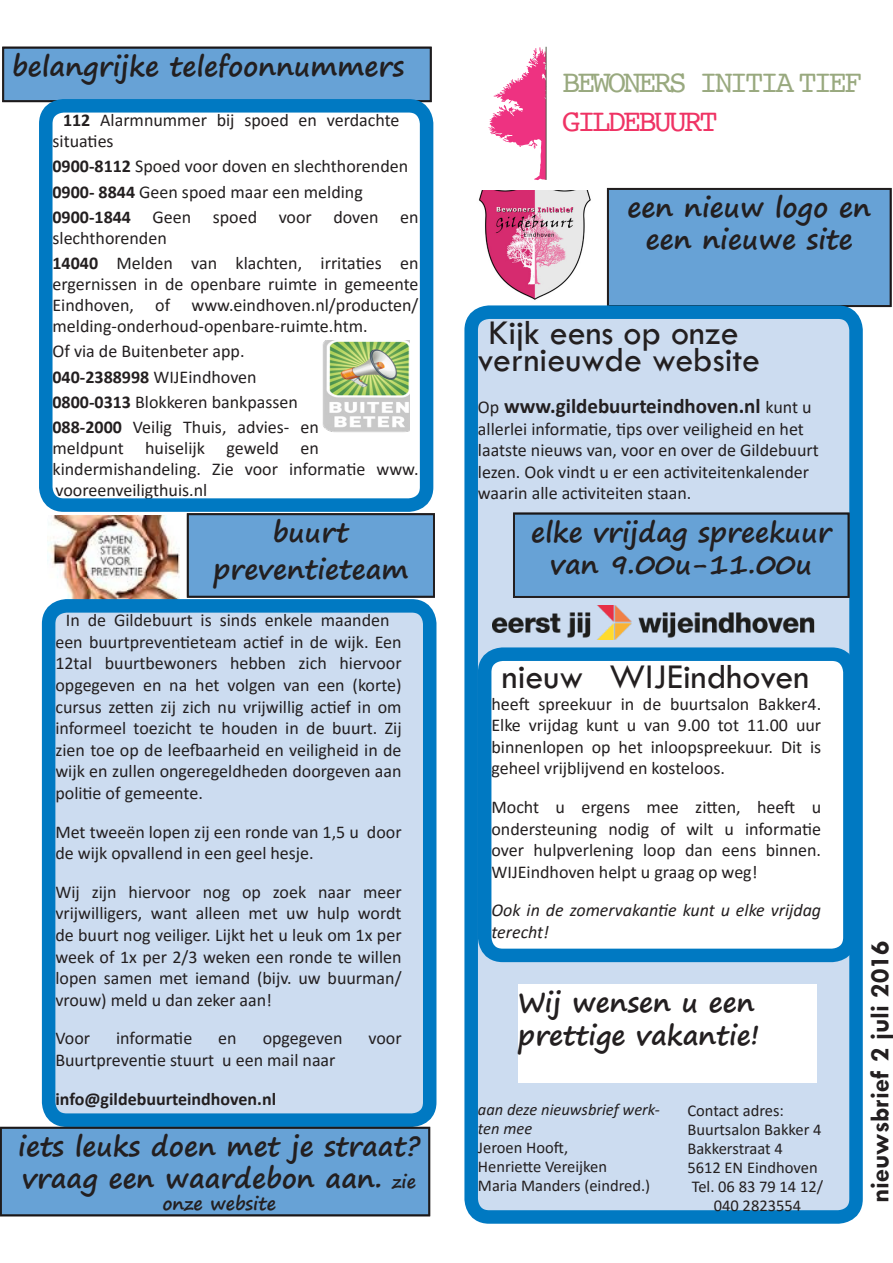
<style>
.page{position:relative;width:893px;height:1263px;background:#fff}
.page>*{position:absolute;margin:0;border:0;box-sizing:border-box;transform-origin:0 0}
.t1{font:36px/27px "Tw Cen";color:#231f20}
.t2{font:31.65px "Courier";letter-spacing:-.1em;color:#99a97f}
.t3{font:31.65px "Courier";letter-spacing:-.1em;color:#ef3364}
.t4{font:700 27px/32.4px "Segoe Print";color:#231f20;text-align:center}
.t5{font:700 27px "Tw Cen";color:#231f20}
.t6{font:700 21px "Calibri";color:#231f20}
.t7{font:18px/21.6px "Calibri";color:#231f20}
.t8{font:italic 18px/21.6px "Calibri";color:#231f20}
.t9{font:700 18px "Calibri";color:#231f20}
.t10{font:700 18px "Segoe Print";color:#231f20}
.t11{font:16.5px/18.9px "Calibri";color:#231f20}
.t12{font:italic 16.5px/19px "Calibri";color:#231f20}
.s1{font-weight:700}
.s2{font-size:18px}
.s3{font-weight:400;font-size:18px}
</style>
<div class="page">
<div style="left:2px;top:46px;width:430px;height:56px;background:#67a2d6"></div>
<div style="left:4px;top:48px;width:426px;height:53px;border:1px solid #231f20"></div>
<div style="left:607px;top:188px;width:285px;height:119px;background:#67a2d6"></div>
<div style="left:608px;top:189px;width:282px;height:117px;border:1px solid #231f20"></div>
<img style="left:478px;top:191px;width:113px;height:109px">
<img style="left:322px;top:340px;width:87px;height:92px">
<div style="left:471px;top:312px;width:385px;height:905px;background:#ccdcf0;border-radius:18px"></div>
<div style="left:464px;top:305px;width:399px;height:919px;border:14px solid #0079c2;border-radius:18px"></div>
<div style="left:485px;top:654px;width:365px;height:301px;background:#fff;border-radius:18px"></div>
<div style="left:478px;top:647px;width:379px;height:315px;border:14px solid #0079c2;border-radius:18px"></div>
<svg style="left:488px;top:47px;width:58px;height:133px"></svg>
<hr style="left:546px;top:47px;width:1px;height:133px;background:#525a4a">
<div style="left:513px;top:513px;width:336px;height:85px;background:#67a2d6"></div>
<div style="left:514px;top:514px;width:334px;height:83px;border:1px solid #231f20"></div>
<div style="left:39px;top:99px;width:394px;height:413px;border:14px solid #0079c2;border-radius:18px"></div>
<img style="left:47px;top:515px;width:132px;height:84px">
<div style="left:49px;top:606px;width:381px;height:514px;background:#ccdcf0;border-radius:18px"></div>
<div style="left:42px;top:599px;width:394px;height:528px;border:14px solid #0079c2;border-radius:18px"></div>
<svg style="left:187px;top:513px;width:248px;height:85px;background:#6299c9"></svg>
<div style="left:0;top:1126px;width:430px;height:90px;background:#67a2d6"></div>
<div style="left:1px;top:1128px;width:428px;height:87px;border:1px solid #231f20"></div>
<img style="left:493px;top:606px;width:322px;height:33px">
<div style="left:518px;top:985px;width:299px;height:98px;background:#fff"></div>
<h3 class="t4" style="left:12px;top:49px;width:393px">belangrijke telefoonnummers</h3>
<p class="t7" style="left:53px;top:111px;width:348px;line-height:21px;text-indent:10px"><span class="s1">112</span> Alarmnummer bij spoed en verdachte situaties</p>
<p class="t7" style="left:53px;top:155px;width:367px;line-height:25.2px"><span class="s1">0900-8112</span> Spoed voor doven en slechthorenden<br><span class="s1">0900- 8844</span> Geen spoed maar een melding<br><span class="s1">0900-1844</span> Geen spoed voor doven en</p>
<p class="t7" style="left:53px;top:227px;width:367px;line-height:25.2px">slechthorenden<br><span class="s1">14040</span> Melden van klachten, irritaties en</p>
<p class="t7" style="left:53px;top:275px;width:367px;line-height:21px;text-align:justify">ergernissen in de openbare ruimte in gemeente Eindhoven, of www.eindhoven.nl/producten/ melding-onderhoud-openbare-ruimte.htm.</p>
<p class="t7" style="left:53px;top:340px;width:268px;line-height:25.2px">Of via de Buitenbeter app.<br><span class="s1">040-2388998</span> WIJEindhoven<br><span class="s1">0800-0313</span> Blokkeren bankpassen<br><span class="s1">088-2000</span> Veilig Thuis, advies- en</p>
<p class="t7" style="left:53px;top:439px;width:367px;line-height:21px">meldpunt huiselijk geweld en kindermishandeling. Zie voor informatie www. vooreenveiligthuis.nl</p>
<h3 class="t4" style="left:213px;top:514px;width:197px;line-height:36.6px">buurt preventieteam</h3>
<p class="t7" style="left:55px;top:611px;width:348px;text-indent:10px">In de Gildebuurt is sinds enkele maanden een buurtpreventieteam actief in de wijk. Een 12tal buurtbewoners hebben zich hiervoor opgegeven en na het volgen van een (korte) cursus zetten zij zich nu vrijwillig actief in om informeel toezicht te houden in de buurt. Zij zien toe op de leefbaarheid en veiligheid in de wijk en zullen ongeregeldheden doorgeven aan politie of gemeente.</p>
<p class="t7" style="left:55px;top:822px;width:348px">Met tweeën lopen zij een ronde van 1,5 u door de wijk opvallend in een geel hesje.</p>
<p class="t7" style="left:55px;top:882px;width:348px;text-align:justify">Wij zijn hiervoor nog op zoek naar meer vrijwilligers, want alleen met uw hulp wordt de buurt nog veiliger. Lijkt het u leuk om 1x per week of 1x per 2/3 weken een ronde te willen lopen samen met iemand (bijv. uw buurman/ vrouw) meld u dan zeker aan!</p>
<p class="t7" style="left:55px;top:1029px;width:36px">Voor</p>
<p class="t7" style="left:116px;top:1029px;width:78px">informatie</p>
<p class="t7" style="left:218px;top:1029px;width:20px">en</p>
<p class="t7" style="left:263px;top:1029px;width:81px">opgegeven</p>
<p class="t7" style="left:368px;top:1029px;width:35px">voor</p>
<p class="t7" style="left:55px;top:1051px;width:282px">Buurtpreventie stuurt u een mail naar</p>
<p class="t9" style="left:55px;top:1091px;width:222px">info@gildebuurteindhoven.nl</p>
<h3 class="t4" style="left:18px;top:1129px;width:403px;text-align:left">iets leuks doen met je straat? vraag een waardebon aan. <span class="s2">zie</span></h3>
<p class="t10" style="left:162px;top:1187px;width:115px">onze website</p>
<h2 class="t2" style="left:562px;top:68px;width:302px">BEWONERS INITIA TIEF</h2>
<h2 class="t3" style="left:562px;top:107px;width:157px">GILDEBUURT</h2>
<h3 class="t4" style="left:628px;top:191px;width:245px">een nieuw logo en een nieuwe site</h3>
<h1 class="t1" style="left:478px;top:319px;width:284px">Kijk eens op onze vernieuwde website</h1>
<p class="t6" style="left:478px;top:397px;width:335px"><span class="s3">Op</span> www.gildebuurteindhoven.nl <span class="s3">kunt u</span></p>
<p class="t7" style="left:478px;top:419px;width:342px">allerlei informatie, tips over veiligheid en het laatste nieuws van, voor en over de Gildebuurt lezen. Ook vindt u er een activiteitenkalender waarin alle activiteiten staan.</p>
<h3 class="t4" style="left:531px;top:515px;width:302px">elke vrijdag spreekuur van 9.00u-11.00u</h3>
<h1 class="t1" style="left:502px;top:663px;width:309px">nieuw WIJEindhoven</h1>
<p class="t7" style="left:491px;top:694px;width:331px;text-align:justify">heeft spreekuur in de buurtsalon Bakker4.<br>Elke vrijdag kunt u van 9.00 tot 11.00 uur binnenlopen op het inloopspreekuur. Dit is geheel vrijblijvend en kosteloos.</p>
<p class="t7" style="left:491px;top:798px;width:331px;text-align:justify">Mocht u ergens mee zitten, heeft u ondersteuning nodig of wilt u informatie over hulpverlening loop dan eens binnen.<br>WIJEindhoven helpt u graag op weg!</p>
<p class="t8" style="left:491px;top:901px;width:331px">Ook in de zomervakantie kunt u elke vrijdag terecht!</p>
<h3 class="t4" style="left:518px;top:986px;width:243px;text-align:left">Wij wensen u een prettige vakantie!</h3>
<p class="t12" style="left:478px;top:1101px;width:183px">aan deze nieuwsbrief werk&shy;ten mee</p>
<p class="t11" style="left:478px;top:1139px;width:174px">Jeroen Hooft,<br>Henriette Vereijken<br>Maria Manders (eindred.)</p>
<p class="t11" style="left:687px;top:1102px;width:98px">Contact adres:</p>
<p class="t11" style="left:687px;top:1121px;width:136px">Buurtsalon Bakker 4</p>
<p class="t11" style="left:687px;top:1140px;width:97px">Bakkerstraat 4</p>
<p class="t11" style="left:687px;top:1159px;width:132px">5612 EN Eindhoven</p>
<p class="t11" style="left:692px;top:1178px;width:133px">Tel. 06 83 79 14 12/</p>
<p class="t11" style="left:714px;top:1197px;width:89px">040 2823554</p>
<h3 class="t5" style="left:865px;top:1203px;width:265px;rotate:-90deg">nieuwsbrief 2 juli 2016</h3>
</div>
